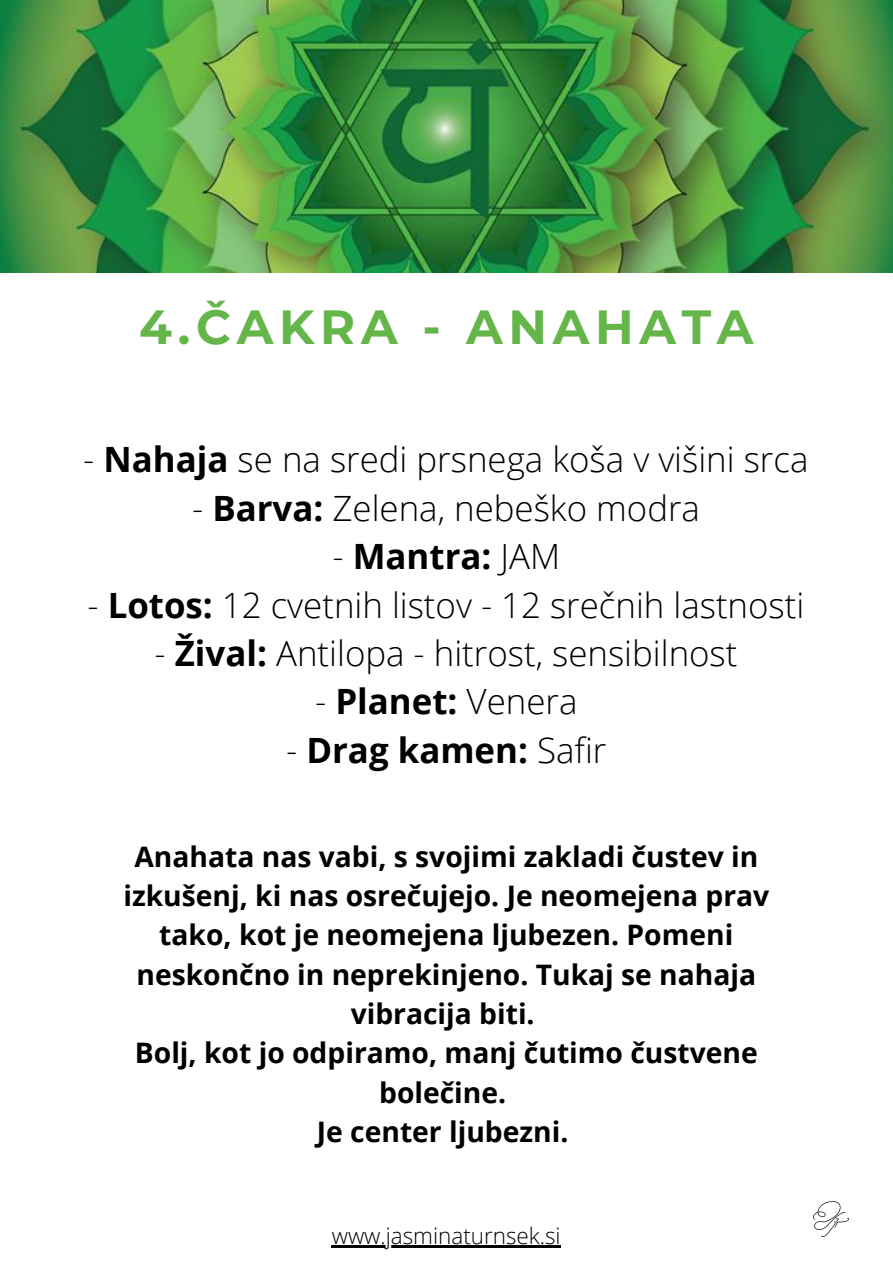
<style>
.page{position:relative;width:893px;height:1264px;background:#fff}
.page>*{position:absolute;margin:0;border:0;box-sizing:border-box;transform-origin:0 0}
.t1{font:700 47.7px "Montserrat";letter-spacing:.12em;color:#64b64a}
.t2{font:300 34.8px "Open Sans";color:#000}
.t3{font:700 34.8px "Open Sans";color:#000}
.t4{font:700 28.2px/39.3px "Open Sans";color:#000;text-align:center}
.t5{font:300 22.5px "Open Sans";color:#000}
.s1{font-weight:700}
.s2{font-weight:300}
</style>
<div class="page">
<img style="left:0;top:0;width:892px;height:272px">
<img style="left:813px;top:1201px;width:35px;height:35px">
<hr style="left:332px;top:1244px;width:229px;height:3px;background:#000">
<h1 class="t1" style="left:139px;top:298px;width:615px">4.ČAKRA - ANAHATA</h1>
<p class="t2" style="left:83px;top:435px;width:726px">- <span class="s1">Nahaja</span> se na sredi prsnega koša v višini srca</p>
<p class="t2" style="left:192px;top:483px;width:509px">- <span class="s1">Barva:</span> Zelena, nebeško modra</p>
<p class="t3" style="left:332px;top:532px;width:229px"><span class="s2">-</span> Mantra: <span class="s2">JAM</span></p>
<p class="t2" style="left:87px;top:580px;width:718px">- <span class="s1">Lotos:</span> 12 cvetnih listov - 12 srečnih lastnosti</p>
<p class="t2" style="left:154px;top:628px;width:584px">- <span class="s1">Žival:</span> Antilopa - hitrost, sensibilnost</p>
<p class="t2" style="left:315px;top:677px;width:264px">- <span class="s1">Planet:</span> Venera</p>
<p class="t3" style="left:286px;top:725px;width:322px"><span class="s2">-</span> Drag kamen: <span class="s2">Safir</span></p>
<p class="t4" style="left:123px;top:836px;width:647px">Anahata nas vabi, s svojimi zakladi čustev in izkušenj, ki nas osrečujejo. Je neomejena prav tako, kot je neomejena ljubezen. Pomeni neskončno in neprekinjeno. Tukaj se nahaja vibracija biti.<br>Bolj, kot jo odpiramo, manj čutimo čustvene bolečine.<br>Je center ljubezni.</p>
<p class="t5" style="left:332px;top:1219px;width:230px">www.jasminaturnsek.si</p>
</div>
